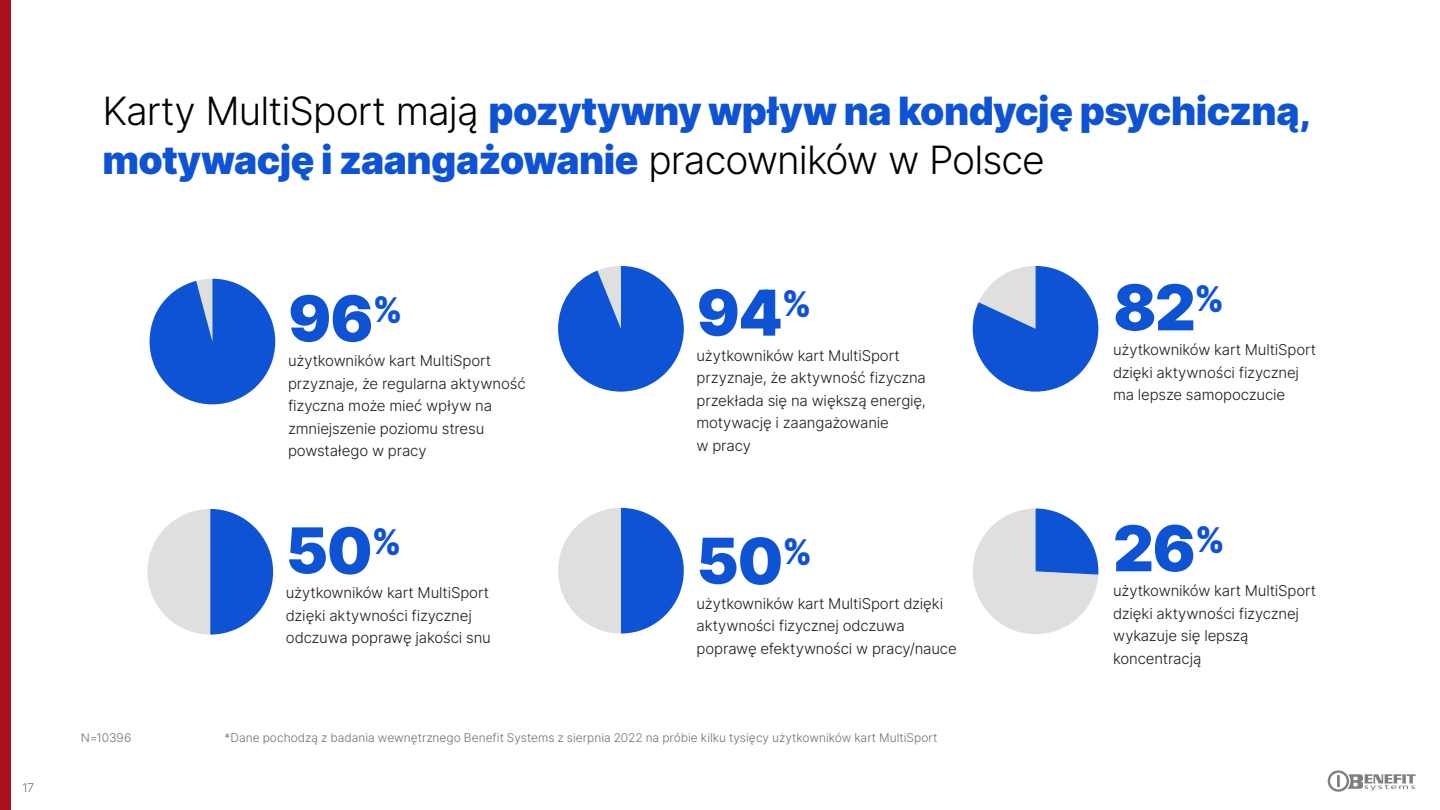
<style>
.page{position:relative;width:1440px;height:810px;background:#fff}
.page>*{position:absolute;margin:0;border:0;box-sizing:border-box;transform-origin:0 0}
.t1{font:900 63.15px "Inter";letter-spacing:-.025em;color:#0e53d4}
.t2{font:900 39px/49.5px "Inter";letter-spacing:-.015em;color:#0e53d4}
.t3{font:300 15px/22.5px "Inter";letter-spacing:-.01em;color:#1d1d1b}
.t4{font:300 12px "Inter";color:#706f6f}
.s1{font-weight:300;color:#000}
</style>
<div class="page">
<div style="left:0;top:0;width:10px;height:810px;background:#a8121d"></div>
<svg style="left:1328px;top:770px;width:88px;height:22px"></svg>
<svg style="left:150px;top:279px;width:125px;height:125px"></svg>
<svg style="left:973px;top:266px;width:125px;height:126px"></svg>
<svg style="left:558px;top:266px;width:126px;height:126px"></svg>
<svg style="left:147px;top:509px;width:126px;height:126px"></svg>
<svg style="left:558px;top:508px;width:126px;height:126px"></svg>
<svg style="left:973px;top:509px;width:125px;height:125px"></svg>
<p class="t4" style="left:22px;top:779px;width:13px">17</p>
<h2 class="t2" style="left:102px;top:85px;width:1211px"><span class="s1">Karty MultiSport mają</span> pozytywny wpływ na kondycję psychiczną, motywację i zaangażowanie <span class="s1">pracowników w Polsce</span></h2>
<h1 class="t1" style="left:288px;top:273px;width:116px">96<sup>%</sup></h1>
<p class="t3" style="left:288px;top:349px;width:239px">użytkowników kart MultiSport przyznaje, że regularna aktywność fizyczna może mieć wpływ na zmniejszenie poziomu stresu powstałego w pracy</p>
<h1 class="t1" style="left:286px;top:504px;width:117px">50<sup>%</sup></h1>
<p class="t3" style="left:286px;top:581px;width:207px">użytkowników kart MultiSport dzięki aktywności fizycznej odczuwa poprawę jakości snu</p>
<h1 class="t1" style="left:697px;top:267px;width:117px">94<sup>%</sup></h1>
<p class="t3" style="left:697px;top:344px;width:231px">użytkowników kart MultiSport przyznaje, że aktywność fizyczna przekłada się na większą energię, motywację i zaangażowanie<br>w pracy</p>
<h1 class="t1" style="left:697px;top:515px;width:117px">50<sup>%</sup></h1>
<p class="t3" style="left:697px;top:592px;width:262px">użytkowników kart MultiSport dzięki aktywności fizycznej odczuwa poprawę efektywności w pracy/nauce</p>
<p class="t4" style="left:81px;top:728px;width:52px">N=10396</p>
<p class="t4" style="left:225px;top:729px;width:714px">*Dane pochodzą z badania wewnętrznego Benefit Systems z sierpnia 2022 na próbie kilku tysięcy użytkowników kart MultiSport</p>
<h1 class="t1" style="left:1113px;top:261px;width:113px">82<sup>%</sup></h1>
<p class="t3" style="left:1113px;top:338px;width:205px">użytkowników kart MultiSport dzięki aktywności fizycznej ma lepsze samopoczucie</p>
<h1 class="t1" style="left:1113px;top:502px;width:113px">26<sup>%</sup></h1>
<p class="t3" style="left:1113px;top:579px;width:205px">użytkowników kart MultiSport dzięki aktywności fizycznej wykazuje się lepszą koncentracją</p>
</div>
